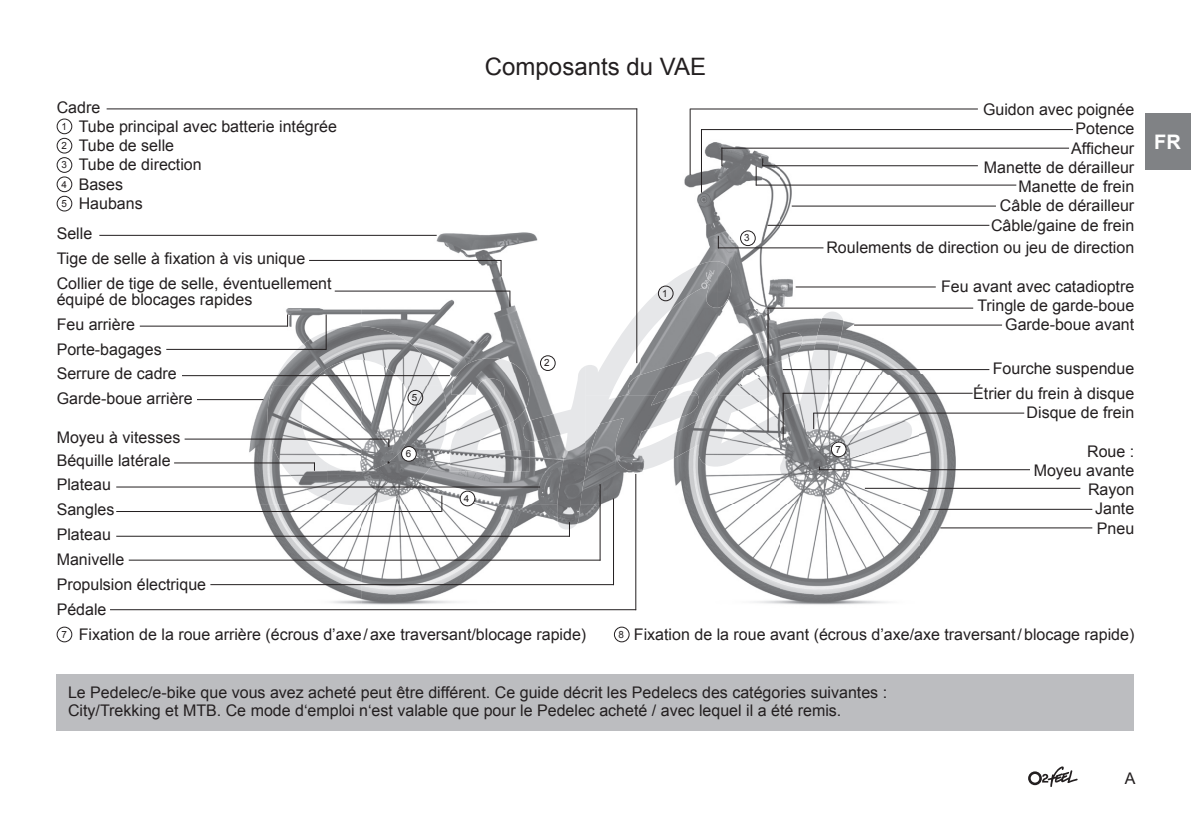
<style>
.page{position:relative;width:1191px;height:840px;background:#fff}
.page>*{position:absolute;margin:0;border:0;box-sizing:border-box;transform-origin:0 0}
.t1{font:24px "Arial";color:#231f20}
.t2{font:700 20px "Arial";color:#fff}
.t3{font:16px/19.2px "Arial";color:#231f20}
.t4{font:9.8px "Arial";color:#231f20}
</style>
<div class="page">
<svg style="left:1028px;top:766px;width:50px;height:20px"></svg>
<div style="left:1145px;top:113px;width:46px;height:57px;background:#808285"></div>
<img style="left:222px;top:117px;width:767px;height:516px">
<img style="left:585px;top:261px;width:259px;height:134px">
<img style="left:519px;top:365px;width:66px;height:164px">
<img style="left:585px;top:395px;width:132px;height:79px">
<img style="left:717px;top:395px;width:133px;height:83px">
<img style="left:850px;top:420px;width:66px;height:37px">
<img style="left:450px;top:358px;width:80px;height:113px">
<img style="left:273px;top:326px;width:169px;height:59px">
<img style="left:267px;top:385px;width:60px;height:115px">
<img style="left:387px;top:385px;width:60px;height:115px">
<img style="left:327px;top:462px;width:60px;height:43px">
<div style="left:460px;top:491px;width:15px;height:14px;background:#fff;border-radius:50%"></div>
<div style="left:460px;top:490px;width:15px;height:16px;border:1px solid #231f20;border-radius:50%"></div>
<div style="left:540px;top:355px;width:15px;height:15px;background:#fff;border-radius:50%"></div>
<div style="left:540px;top:355px;width:15px;height:15px;border:1px solid #231f20;border-radius:50%"></div>
<div style="left:658px;top:285px;width:15px;height:16px;border:1px solid #231f20;border-radius:50%"></div>
<div style="left:407px;top:390px;width:16px;height:15px;border:1px solid #231f20;border-radius:50%"></div>
<div style="left:740px;top:231px;width:15px;height:14px;background:#fff;border-radius:50%"></div>
<div style="left:740px;top:230px;width:15px;height:16px;border:1px solid #231f20;border-radius:50%"></div>
<div style="left:401px;top:446px;width:15px;height:15px;background:#fff;border-radius:50%"></div>
<div style="left:401px;top:446px;width:16px;height:15px;border:1px solid #231f20;border-radius:50%"></div>
<div style="left:831px;top:442px;width:15px;height:14px;background:#fff;border-radius:50%"></div>
<div style="left:831px;top:441px;width:15px;height:16px;border:1px solid #231f20;border-radius:50%"></div>
<hr style="left:107px;top:108px;width:530px;height:1px;background:#231f20">
<hr style="left:690px;top:108px;width:288px;height:1px;background:#231f20">
<hr style="left:701px;top:129px;width:372px;height:1px;background:#231f20">
<hr style="left:721px;top:147px;width:348px;height:1px;background:#231f20">
<hr style="left:756px;top:184px;width:260px;height:1px;background:#231f20">
<hr style="left:718px;top:247px;width:105px;height:1px;background:#231f20">
<hr style="left:762px;top:165px;width:216px;height:1px;background:#231f20">
<hr style="left:791px;top:205px;width:205px;height:1px;background:#231f20">
<hr style="left:767px;top:225px;width:222px;height:1px;background:#231f20">
<hr style="left:854px;top:324px;width:148px;height:1px;background:#231f20">
<hr style="left:767px;top:307px;width:206px;height:1px;background:#231f20">
<hr style="left:795px;top:286px;width:140px;height:1px;background:#231f20">
<hr style="left:782px;top:369px;width:207px;height:1px;background:#231f20">
<hr style="left:928px;top:508px;width:164px;height:1px;background:#231f20">
<hr style="left:865px;top:487px;width:215px;height:1px;background:#231f20">
<hr style="left:782px;top:392px;width:190px;height:1px;background:#231f20">
<hr style="left:813px;top:412px;width:211px;height:1px;background:#231f20">
<hr style="left:819px;top:469px;width:211px;height:1px;background:#231f20">
<hr style="left:940px;top:527px;width:152px;height:1px;background:#231f20">
<hr style="left:99px;top:235px;width:338px;height:1px;background:#231f20">
<hr style="left:335px;top:290px;width:174px;height:1px;background:#231f20">
<hr style="left:309px;top:260px;width:192px;height:1px;background:#231f20">
<hr style="left:129px;top:559px;width:471px;height:1px;background:#231f20">
<hr style="left:116px;top:535px;width:454px;height:1px;background:#231f20">
<hr style="left:210px;top:583px;width:404px;height:1px;background:#231f20">
<hr style="left:110px;top:609px;width:526px;height:1px;background:#231f20">
<hr style="left:636px;top:108px;width:1px;height:255px;background:#231f20">
<hr style="left:689px;top:109px;width:1px;height:66px;background:#231f20">
<hr style="left:701px;top:129px;width:1px;height:63px;background:#231f20">
<svg style="left:721px;top:147px;width:1px;height:19px"></svg>
<svg style="left:755px;top:166px;width:1px;height:19px"></svg>
<hr style="left:767px;top:307px;width:1px;height:124px;background:#231f20">
<svg style="left:509px;top:290px;width:1px;height:16px"></svg>
<svg style="left:500px;top:261px;width:1px;height:15px"></svg>
<hr style="left:197px;top:399px;width:66px;height:1px;background:#231f20">
<hr style="left:182px;top:375px;width:268px;height:1px;background:#231f20">
<hr style="left:116px;top:486px;width:424px;height:1px;background:#231f20">
<hr style="left:599px;top:484px;width:1px;height:76px;background:#231f20">
<svg style="left:569px;top:522px;width:1px;height:13px"></svg>
<hr style="left:613px;top:498px;width:1px;height:86px;background:#231f20">
<hr style="left:635px;top:473px;width:1px;height:137px;background:#231f20">
<hr style="left:782px;top:393px;width:1px;height:46px;background:#231f20">
<svg style="left:813px;top:413px;width:1px;height:16px"></svg>
<div style="left:57px;top:176px;width:15px;height:16px;border:1px solid #231f20;border-radius:50%"></div>
<div style="left:57px;top:157px;width:15px;height:16px;border:1px solid #231f20;border-radius:50%"></div>
<div style="left:57px;top:138px;width:15px;height:15px;border:1px solid #231f20;border-radius:50%"></div>
<div style="left:57px;top:118px;width:15px;height:16px;border:1px solid #231f20;border-radius:50%"></div>
<div style="left:57px;top:196px;width:15px;height:15px;border:1px solid #231f20;border-radius:50%"></div>
<hr style="left:140px;top:325px;width:148px;height:1px;background:#231f20">
<hr style="left:166px;top:349px;width:160px;height:1px;background:#231f20">
<hr style="left:185px;top:438px;width:204px;height:1px;background:#231f20">
<hr style="left:174px;top:462px;width:140px;height:1px;background:#231f20">
<hr style="left:116px;top:510px;width:325px;height:1px;background:#231f20">
<svg style="left:287px;top:314px;width:1px;height:12px"></svg>
<hr style="left:326px;top:314px;width:1px;height:35px;background:#231f20">
<svg style="left:441px;top:495px;width:1px;height:16px"></svg>
<div style="left:57px;top:674px;width:1077px;height:56px;background:#bcbdc0"></div>
<div style="left:614px;top:626px;width:15px;height:16px;border:1px solid #231f20;border-radius:50%"></div>
<div style="left:57px;top:626px;width:15px;height:16px;border:1px solid #231f20;border-radius:50%"></div>
<p class="t3" style="left:79px;top:97px;width:260px;text-indent:-22px">Cadre<br>Tube principal avec batterie intégrée<br>Tube de selle<br>Tube de direction<br>Bases<br>Haubans</p>
<p class="t3" style="left:57px;top:221px;width:276px;line-height:24.6px">Selle<br>Tige de selle à fixation à vis unique<br>Collier de tige de selle, éventuellement</p>
<p class="t3" style="left:57px;top:287px;width:197px;line-height:24.8px">équipé de blocages rapides<br>Feu arrière<br>Porte-bagages<br>Serrure de cadre<br>Garde-boue arrière</p>
<p class="t3" style="left:57px;top:427px;width:125px;line-height:22px">Moyeu à vitesses<br>Béquille latérale</p>
<p class="t3" style="left:57px;top:472px;width:151px;line-height:24.8px">Plateau<br>Sangles<br>Plateau<br>Manivelle<br>Propulsion électrique<br>Pédale</p>
<p class="t4" style="left:62px;top:120px;width:7px">1</p>
<p class="t4" style="left:62px;top:139px;width:7px">2</p>
<p class="t4" style="left:62px;top:158px;width:7px">3</p>
<p class="t4" style="left:62px;top:178px;width:7px">4</p>
<p class="t4" style="left:62px;top:197px;width:7px">5</p>
<h1 class="t1" style="left:485px;top:51px;width:223px">Composants du VAE</h1>
<p class="t4" style="left:412px;top:391px;width:7px">5</p>
<p class="t4" style="left:406px;top:447px;width:7px">6</p>
<p class="t4" style="left:464px;top:491px;width:7px">4</p>
<p class="t4" style="left:544px;top:356px;width:7px">2</p>
<p class="t4" style="left:662px;top:286px;width:7px">1</p>
<p class="t4" style="left:744px;top:231px;width:7px">3</p>
<p class="t3" style="left:983px;top:100px;width:153px;text-align:right">Guidon avec poignée<br>Potence<br>Afficheur<br>Manette de dérailleur<br>Manette de frein<br>Câble de dérailleur<br>Câble/gaine de frein</p>
<p class="t3" style="left:826px;top:237px;width:309px">Roulements de direction ou jeu de direction</p>
<p class="t3" style="left:941px;top:276px;width:194px;text-align:right">Feu avant avec catadioptre<br>Tringle de garde-boue<br>Garde-boue avant</p>
<p class="t3" style="left:973px;top:356px;width:162px;line-height:24.8px;text-align:right">Fourche suspendue<br>Étrier du frein à disque</p>
<p class="t3" style="left:1026px;top:403px;width:109px">Disque de frein</p>
<p class="t3" style="left:1033px;top:441px;width:102px;text-align:right">Roue :<br>Moyeu avante<br>Rayon<br>Jante<br>Pneu</p>
<p class="t4" style="left:835px;top:442px;width:7px">7</p>
<p class="t3" style="left:61px;top:624px;width:526px"><sup>7</sup> Fixation de la roue arrière (écrous d’axe / axe traversant/blocage rapide)</p>
<p class="t3" style="left:618px;top:624px;width:517px"><sup>8</sup> Fixation de la roue avant (écrous d’axe/axe traversant / blocage rapide)</p>
<p class="t3" style="left:68px;top:683px;width:820px;line-height:18px">Le Pedelec/e-bike que vous avez acheté peut être différent. Ce guide décrit les Pedelecs des catégories suivantes :<br>City/Trekking et MTB. Ce mode d‘emploi n‘est valable que pour le Pedelec acheté / avec lequel il a été remis.</p>
<p class="t2" style="left:1154px;top:129px;width:28px">FR</p>
<p class="t3" style="left:1124px;top:768px;width:12px">A</p>
</div>
